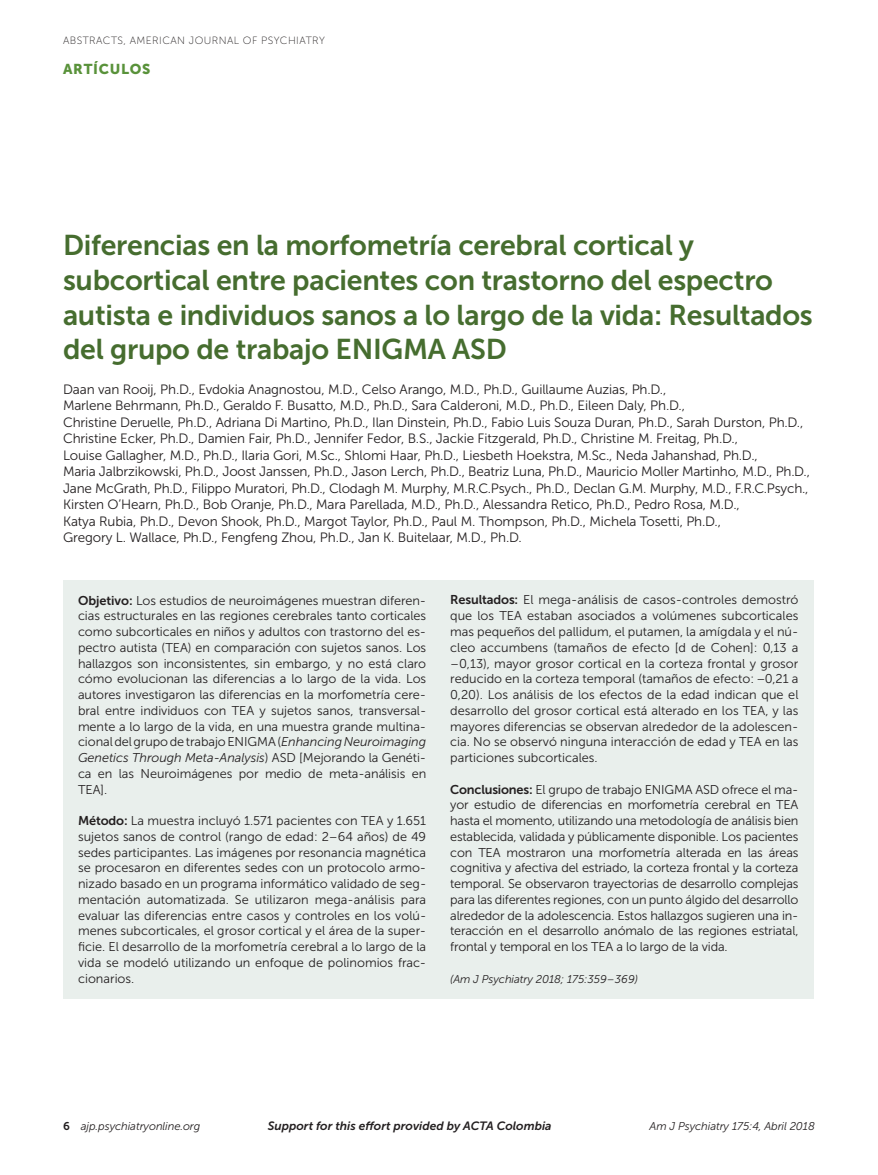
<style>
.page{position:relative;width:878px;height:1175px;background:#fff}
.page>*{position:absolute;margin:0;border:0;box-sizing:border-box;transform-origin:0 0}
.t1{font:28.5px/34.5px "Museo Sans 700";letter-spacing:-.01em;color:#466d2f}
.t2{font:14.25px "Museo Sans 900";letter-spacing:.05em;color:#59923a}
.t3{font:13.5px/16.5px "Museo Sans 300";letter-spacing:-.01em;color:#231f20}
.t4{font:12.75px/15.8px "Museo Sans 300";letter-spacing:-.005em;color:#231f20;text-align:justify}
.t5{font:italic 12px "Museo Sans 700";color:#231f20}
.t6{font:italic 11.25px "Museo Sans 300";letter-spacing:-.01em;color:#231f20}
.t7{font:10.5px "Museo Sans 100";letter-spacing:.04em;color:#231f20}
.s1{font-family:"Museo Sans 700"}
.s2{font-style:italic}
.s3{font-family:"Museo Sans 700";font-style:normal}
</style>
<div class="page">
<div style="left:63px;top:580px;width:750px;height:418px;background:#e9efec"></div>
<p class="t7" style="left:63px;top:35px;width:263px">ABSTRACTS, AMERICAN JOURNAL OF PSYCHIATRY</p>
<p class="t2" style="left:63px;top:61px;width:89px">ARTÍCULOS</p>
<h1 class="t1" style="left:63px;top:228px;width:751px">Diferencias en la morfometría cerebral cortical y subcortical entre pacientes con trastorno del espectro autista e individuos sanos a lo largo de la vida: Resultados del grupo de trabajo ENIGMA ASD</h1>
<p class="t3" style="left:63px;top:381px;width:748px">Daan van Rooij, Ph.D., Evdokia Anagnostou, M.D., Celso Arango, M.D., Ph.D., Guillaume Auzias, Ph.D.,<br>Marlene Behrmann, Ph.D., Geraldo F. Busatto, M.D., Ph.D., Sara Calderoni, M.D., Ph.D., Eileen Daly, Ph.D.,<br>Christine Deruelle, Ph.D., Adriana Di Martino, Ph.D., Ilan Dinstein, Ph.D., Fabio Luis Souza Duran, Ph.D., Sarah Durston, Ph.D., Christine Ecker, Ph.D., Damien Fair, Ph.D., Jennifer Fedor, B.S., Jackie Fitzgerald, Ph.D., Christine M. Freitag, Ph.D.,<br>Louise Gallagher, M.D., Ph.D., Ilaria Gori, M.Sc., Shlomi Haar, Ph.D., Liesbeth Hoekstra, M.Sc., Neda Jahanshad, Ph.D.,<br>Maria Jalbrzikowski, Ph.D., Joost Janssen, Ph.D., Jason Lerch, Ph.D., Beatriz Luna, Ph.D., Mauricio Moller Martinho, M.D., Ph.D., Jane McGrath, Ph.D., Filippo Muratori, Ph.D., Clodagh M. Murphy, M.R.C.Psych., Ph.D., Declan G.M. Murphy, M.D., F.R.C.Psych., Kirsten O’Hearn, Ph.D., Bob Oranje, Ph.D., Mara Parellada, M.D., Ph.D., Alessandra Retico, Ph.D., Pedro Rosa, M.D.,<br>Katya Rubia, Ph.D., Devon Shook, Ph.D., Margot Taylor, Ph.D., Paul M. Thompson, Ph.D., Michela Tosetti, Ph.D.,<br>Gregory L. Wallace, Ph.D., Fengfeng Zhou, Ph.D., Jan K. Buitelaar, M.D., Ph.D.</p>
<p class="t4" style="left:78px;top:592px;width:350px"><span class="s1">Objetivo:</span> Los estudios de neuroimágenes muestran diferen&shy;cias estructurales en las regiones cerebrales tanto corticales como subcorticales en niños y adultos con trastorno del es&shy;pectro autista (TEA) en comparación con sujetos sanos. Los hallazgos son inconsistentes, sin embargo, y no está claro cómo evolucionan las diferencias a lo largo de la vida. Los autores investigaron las diferencias en la morfometría cere&shy;bral entre individuos con TEA y sujetos sanos, transversal&shy;mente a lo largo de la vida, en una muestra grande multina&shy;cional del grupo de trabajo ENIGMA (<span class="s2">Enhancing Neuroimaging Genetics Through Meta-Analysis</span>) ASD [Mejorando la Genéti&shy;ca en las Neuroimágenes por medio de meta-análisis en TEA].</p>
<p class="t4" style="left:78px;top:813px;width:350px"><span class="s1">Método:</span> La muestra incluyó 1.571 pacientes con TEA y 1.651 sujetos sanos de control (rango de edad: 2–64 años) de 49 sedes participantes. Las imágenes por resonancia magnética se procesaron en diferentes sedes con un protocolo armo&shy;nizado basado en un programa informático validado de seg&shy;mentación automatizada. Se utilizaron mega-análisis para evaluar las diferencias entre casos y controles en los volú&shy;menes subcorticales, el grosor cortical y el área de la super&shy;ficie. El desarrollo de la morfometría cerebral a lo largo de la vida se modeló utilizando un enfoque de polinomios frac&shy;cionarios.</p>
<p class="t4" style="left:450px;top:592px;width:350px"><span class="s1">Resultados:</span> El mega-análisis de casos-controles demostró que los TEA estaban asociados a volúmenes subcorticales mas pequeños del pallidum, el putamen, la amígdala y el nú&shy;cleo accumbens (tamaños de efecto [d de Cohen]: 0,13 a –0,13), mayor grosor cortical en la corteza frontal y grosor reducido en la corteza temporal (tamaños de efecto: −0,21 a 0,20). Los análisis de los efectos de la edad indican que el desarrollo del grosor cortical está alterado en los TEA, y las mayores diferencias se observan alrededor de la adolescen&shy;cia. No se observó ninguna interacción de edad y TEA en las particiones subcorticales.</p>
<p class="t4" style="left:450px;top:781px;width:350px"><span class="s1">Conclusiones:</span> El grupo de trabajo ENIGMA ASD ofrece el ma&shy;yor estudio de diferencias en morfometría cerebral en TEA hasta el momento, utilizando una metodología de análisis bien establecida, validada y públicamente disponible. Los pacientes con TEA mostraron una morfometría alterada en las áreas cognitiva y afectiva del estriado, la corteza frontal y la corteza temporal. Se observaron trayectorias de desarrollo complejas para las diferentes regiones, con un punto álgido del desarrollo alrededor de la adolescencia. Estos hallazgos sugieren una in&shy;teracción en el desarrollo anómalo de las regiones estriatal, frontal y temporal en los TEA a lo largo de la vida.</p>
<p class="t6" style="left:450px;top:972px;width:189px">(Am J Psychiatry 2018; 175:359–369)</p>
<p class="t6" style="left:63px;top:1119px;width:139px"><span class="s3">6</span> ajp.psychiatryonline.org</p>
<p class="t5" style="left:268px;top:1119px;width:285px">Support for this effort provided by ACTA Colombia</p>
<p class="t6" style="left:649px;top:1119px;width:167px">Am J Psychiatry 175:4, Abril 2018</p>
</div>
